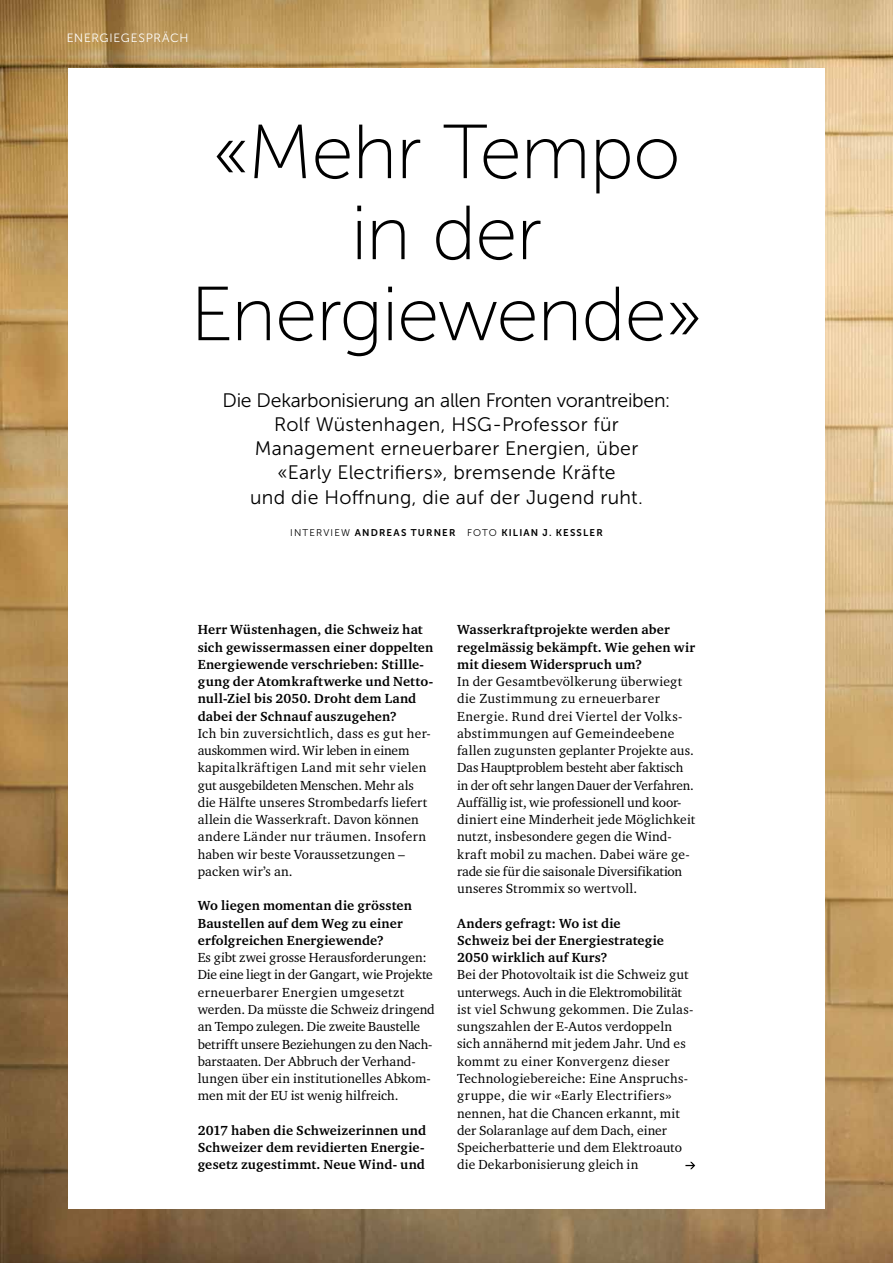
<style>
.page{position:relative;width:893px;height:1263px;background:#fff}
.page>*{position:absolute;margin:0;border:0;box-sizing:border-box;transform-origin:0 0}
.t1{font:76.5px/81px "Museo Sans 100";letter-spacing:-.015em;color:#000;text-align:center}
.t2{font:19.5px/24px "Museo Sans 300";letter-spacing:.01em;color:#000;text-align:center}
.t3{font:13.5px/17.2px "Charter ITC Std";letter-spacing:.01em;color:#000}
.t4{font:700 13.5px/17.2px "Charter ITC Std";letter-spacing:.015em;color:#000}
.t5{font:12px "Museo Sans 300";letter-spacing:.06em;color:#fff}
.t6{font:9.75px "Museo Sans 700";letter-spacing:.12em;color:#000}
.s1{font-family:"Museo Sans 300"}
</style>
<div class="page">
<img style="left:0;top:0;width:893px;height:1263px">
<div style="left:68px;top:68px;width:757px;height:1140px;background:#fff"></div>
<svg style="left:685px;top:1162px;width:10px;height:7px"></svg>
<p class="t5" style="left:67px;top:32px;width:123px">ENERGIEGESPRÄCH</p>
<h1 class="t1" style="left:190px;top:112px;width:514px">«Mehr Tempo in der<br>Energiewende»</h1>
<h2 class="t2" style="left:223px;top:389px;width:449px">Die Dekarbonisierung an allen Fronten vorantreiben:<br>Rolf Wüstenhagen, HSG-Professor für Management erneuerbarer Energien, über<br>«Early Electrifiers», bremsende Kräfte<br>und die Hoffnung, die auf der Jugend ruht.</h2>
<p class="t6" style="left:290px;top:527px;width:314px"><span class="s1">INTERVIEW</span> ANDREAS TURNER <span class="s1">FOTO</span> KILIAN J. KESSLER</p>
<p class="t4" style="left:198px;top:621px;width:237px">Herr Wüstenhagen, die Schweiz hat sich gewissermassen einer doppelten Energiewende verschrieben: Stillle&shy;gung der Atomkraftwerke und Netto&shy;null-Ziel bis 2050. Droht dem Land dabei der Schnauf auszugehen?</p>
<p class="t3" style="left:198px;top:724px;width:235px">Ich bin zuversichtlich, dass es gut her&shy;auskommen wird. Wir leben in einem kapitalkräftigen Land mit sehr vielen gut ausgebildeten Menschen. Mehr als die Hälfte unseres Strombedarfs liefert allein die Wasserkraft. Davon können andere Länder nur träumen. Insofern haben wir beste Voraussetzungen – packen wir’s an.</p>
<p class="t4" style="left:198px;top:897px;width:216px">Wo liegen momentan die grössten<br>Baustellen auf dem Weg zu einer erfolgreichen Energiewende?</p>
<p class="t3" style="left:198px;top:949px;width:239px">Es gibt zwei grosse Herausforderungen:<br>Die eine liegt in der Gangart, wie Projekte erneuerbarer Energien umgesetzt werden. Da müsste die Schweiz dringend an Tempo zulegen. Die zweite Baustelle betrifft unsere Beziehungen zu den Nach&shy;barstaaten. Der Abbruch der Verhand&shy;lungen über ein institutionelles Abkom&shy;men mit der EU ist wenig hilfreich.</p>
<p class="t4" style="left:198px;top:1121px;width:230px">2017 haben die Schweizerinnen und<br>Schweizer dem revidierten Energie&shy;gesetz zugestimmt. Neue Wind- und</p>
<p class="t4" style="left:457px;top:621px;width:240px">Wasserkraftprojekte werden aber regelmässig bekämpft. Wie gehen wir mit diesem Widerspruch um?</p>
<p class="t3" style="left:457px;top:673px;width:240px">In der Gesamtbevölkerung überwiegt die Zustimmung zu erneuerbarer Energie. Rund drei Viertel der Volks&shy;abstimmungen auf Gemeindeebene fallen zugunsten geplanter Projekte aus.<br>Das Hauptproblem besteht aber faktisch in der oft sehr langen Dauer der Verfahren.<br>Auffällig ist, wie professionell und koor&shy;diniert eine Minderheit jede Möglichkeit nutzt, insbesondere gegen die Wind&shy;kraft mobil zu machen. Dabei wäre ge&shy;rade sie für die saisonale Diversifikation unseres Strommix so wertvoll.</p>
<p class="t4" style="left:457px;top:914px;width:208px">Anders gefragt: Wo ist die<br>Schweiz bei der Energiestrategie<br>2050 wirklich auf Kurs?</p>
<p class="t3" style="left:457px;top:966px;width:238px">Bei der Photovoltaik ist die Schweiz gut unterwegs. Auch in die Elektromobilität ist viel Schwung gekommen. Die Zulas&shy;sungszahlen der E-Autos verdoppeln sich annähernd mit jedem Jahr. Und es kommt zu einer Konvergenz dieser Technologiebereiche: Eine Anspruchs&shy;gruppe, die wir «Early Electrifiers» nennen, hat die Chancen erkannt, mit der Solaranlage auf dem Dach, einer Speicherbatterie und dem Elektroauto die Dekarbonisierung gleich in</p>
</div>
